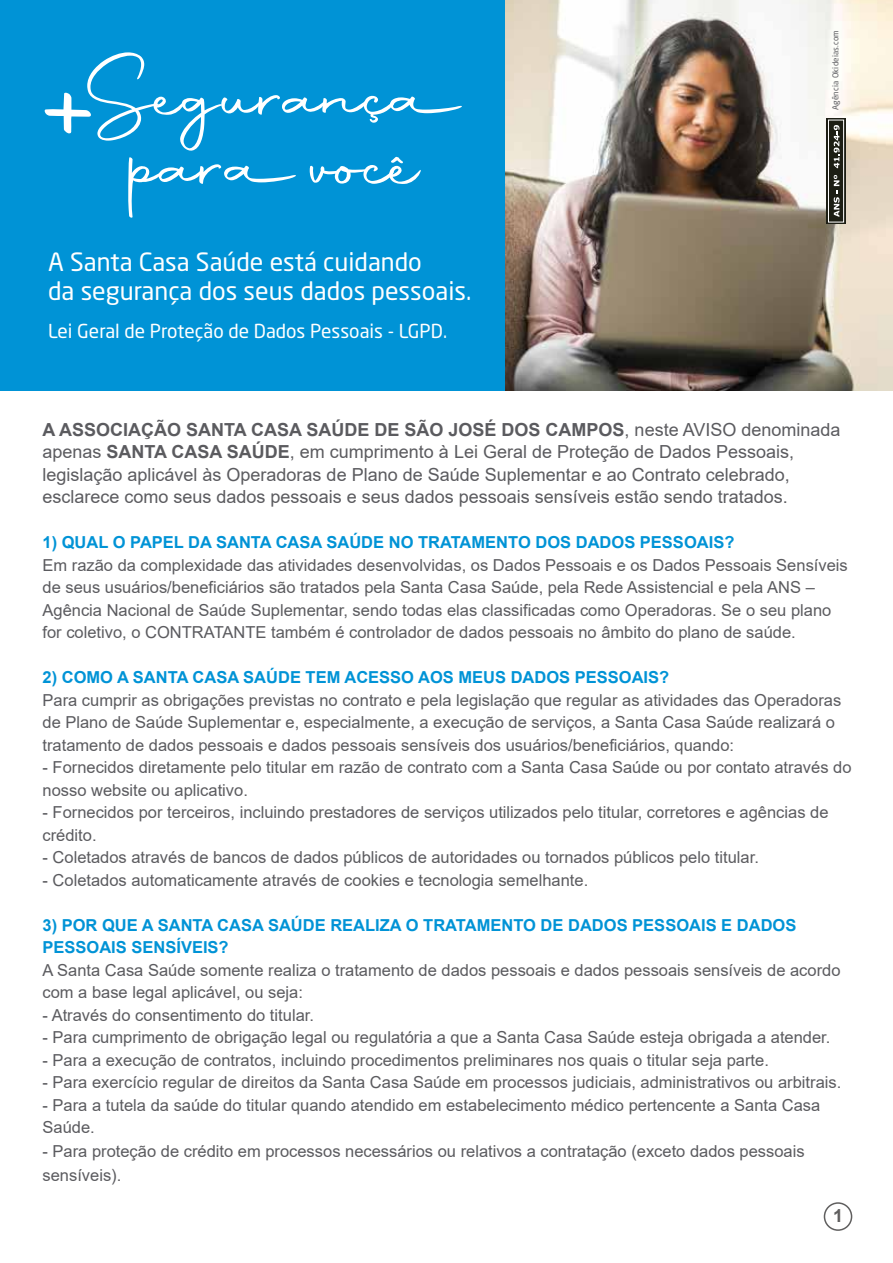
<style>
.page{position:relative;width:893px;height:1263px;background:#fff}
.page>*{position:absolute;margin:0;border:0;box-sizing:border-box;transform-origin:0 0}
.t1{font:220.35px "Autography";color:#fff}
.t2{font:95.1px "Autography";color:#fff}
.t3{font:24.9px/29.2px "Neo Sans Std";color:#fff}
.t4{font:19.05px "Neo Sans Std";color:#fff}
.t5{font:18px/22.5px "Arial";color:#5b5b5f}
.t6{font:700 18px "Arial";color:#605f5f}
.t7{font:16.5px/22.5px "Arial";color:#5b5b5f}
.t8{font:700 16.5px/22.5px "Arial";color:#0093d6}
.t9{font:8.1px "Neo Sans Std";letter-spacing:.025em;color:#5b5b5f}
.s1{font-weight:700}
</style>
<div class="page">
<img style="left:404px;top:0;width:489px;height:391px">
<div style="left:0;top:0;width:505px;height:390px;background:#0093d6"></div>
<svg style="left:826px;top:118px;width:20px;height:106px"></svg>
<div style="left:828px;top:120px;width:16px;height:102px;border:1px solid #fff"></div>
<svg style="left:834px;top:175px;width:5px;height:42px"></svg>
<svg style="left:834px;top:125px;width:5px;height:43px"></svg>
<svg style="left:824px;top:1202px;width:28px;height:29px"></svg>
<h2 class="t2" style="left:84px;top:33px;width:384px">Segurança</h2>
<h1 class="t1" style="left:33px;top:-35px;width:78px">+</h1>
<h2 class="t2" style="left:130px;top:102px;width:292px">para você</h2>
<h3 class="t3" style="left:48px;top:247px;width:425px">A Santa Casa Saúde está cuidando<br>da segurança dos seus dados pessoais.</h3>
<p class="t4" style="left:48px;top:320px;width:401px">Lei Geral de Proteção de Dados Pessoais - LGPD.</p>
<p class="t9" style="left:831px;top:110px;width:82px;rotate:-90deg">Agência Okideias.com</p>
<p class="t5" style="left:43px;top:418px;width:799px"><span class="s1">A ASSOCIAÇÃO SANTA CASA SAÚDE DE SÃO JOSÉ DOS CAMPOS</span>, neste AVISO denominada apenas <span class="s1">SANTA CASA SAÚDE</span>, em cumprimento à Lei Geral de Proteção de Dados Pessoais, legislação aplicável às Operadoras de Plano de Saúde Suplementar e ao Contrato celebrado, esclarece como seus dados pessoais e seus dados pessoais sensíveis estão sendo tratados.</p>
<p class="t8" style="left:43px;top:531px;width:693px">1) QUAL O PAPEL DA SANTA CASA SAÚDE NO TRATAMENTO DOS DADOS PESSOAIS?</p>
<p class="t7" style="left:43px;top:554px;width:807px">Em razão da complexidade das atividades desenvolvidas, os Dados Pessoais e os Dados Pessoais Sensíveis de seus usuários/beneficiários são tratados pela Santa Casa Saúde, pela Rede Assistencial e pela ANS – Agência Nacional de Saúde Suplementar, sendo todas elas classificadas como Operadoras. Se o seu plano for coletivo, o CONTRATANTE também é controlador de dados pessoais no âmbito do plano de saúde.</p>
<p class="t8" style="left:43px;top:666px;width:628px">2) COMO A SANTA CASA SAÚDE TEM ACESSO AOS MEUS DADOS PESSOAIS?</p>
<p class="t7" style="left:43px;top:689px;width:800px">Para cumprir as obrigações previstas no contrato e pela legislação que regular as atividades das Operadoras de Plano de Saúde Suplementar e, especialmente, a execução de serviços, a Santa Casa Saúde realizará o tratamento de dados pessoais e dados pessoais sensíveis dos usuários/beneficiários, quando:</p>
<p class="t7" style="left:43px;top:756px;width:810px">- Fornecidos diretamente pelo titular em razão de contrato com a Santa Casa Saúde ou por contato através do nosso website ou aplicativo.</p>
<p class="t7" style="left:43px;top:801px;width:787px">- Fornecidos por terceiros, incluindo prestadores de serviços utilizados pelo titular, corretores e agências de crédito.</p>
<p class="t7" style="left:43px;top:846px;width:718px">- Coletados através de bancos de dados públicos de autoridades ou tornados públicos pelo titular.</p>
<p class="t7" style="left:43px;top:869px;width:547px">- Coletados automaticamente através de cookies e tecnologia semelhante.</p>
<p class="t8" style="left:43px;top:914px;width:755px">3) POR QUE A SANTA CASA SAÚDE REALIZA O TRATAMENTO DE DADOS PESSOAIS E DADOS<br>PESSOAIS SENSÍVEIS?</p>
<p class="t7" style="left:43px;top:959px;width:799px">A Santa Casa Saúde somente realiza o tratamento de dados pessoais e dados pessoais sensíveis de acordo com a base legal aplicável, ou seja:</p>
<p class="t7" style="left:43px;top:1004px;width:273px">- Através do consentimento do titular.</p>
<p class="t7" style="left:43px;top:1026px;width:789px">- Para cumprimento de obrigação legal ou regulatória a que a Santa Casa Saúde esteja obrigada a atender.</p>
<p class="t7" style="left:43px;top:1049px;width:728px">- Para a execução de contratos, incluindo procedimentos preliminares nos quais o titular seja parte.</p>
<p class="t7" style="left:43px;top:1071px;width:800px">- Para exercício regular de direitos da Santa Casa Saúde em processos judiciais, administrativos ou arbitrais.</p>
<p class="t7" style="left:43px;top:1094px;width:779px">- Para a tutela da saúde do titular quando atendido em estabelecimento médico pertencente a Santa Casa<br>Saúde.</p>
<p class="t7" style="left:43px;top:1139px;width:764px;line-height:24px">- Para proteção de crédito em processos necessários ou relativos a contratação (exceto dados pessoais sensíveis).</p>
<p class="t6" style="left:833px;top:1203px;width:12px">1</p>
</div>
